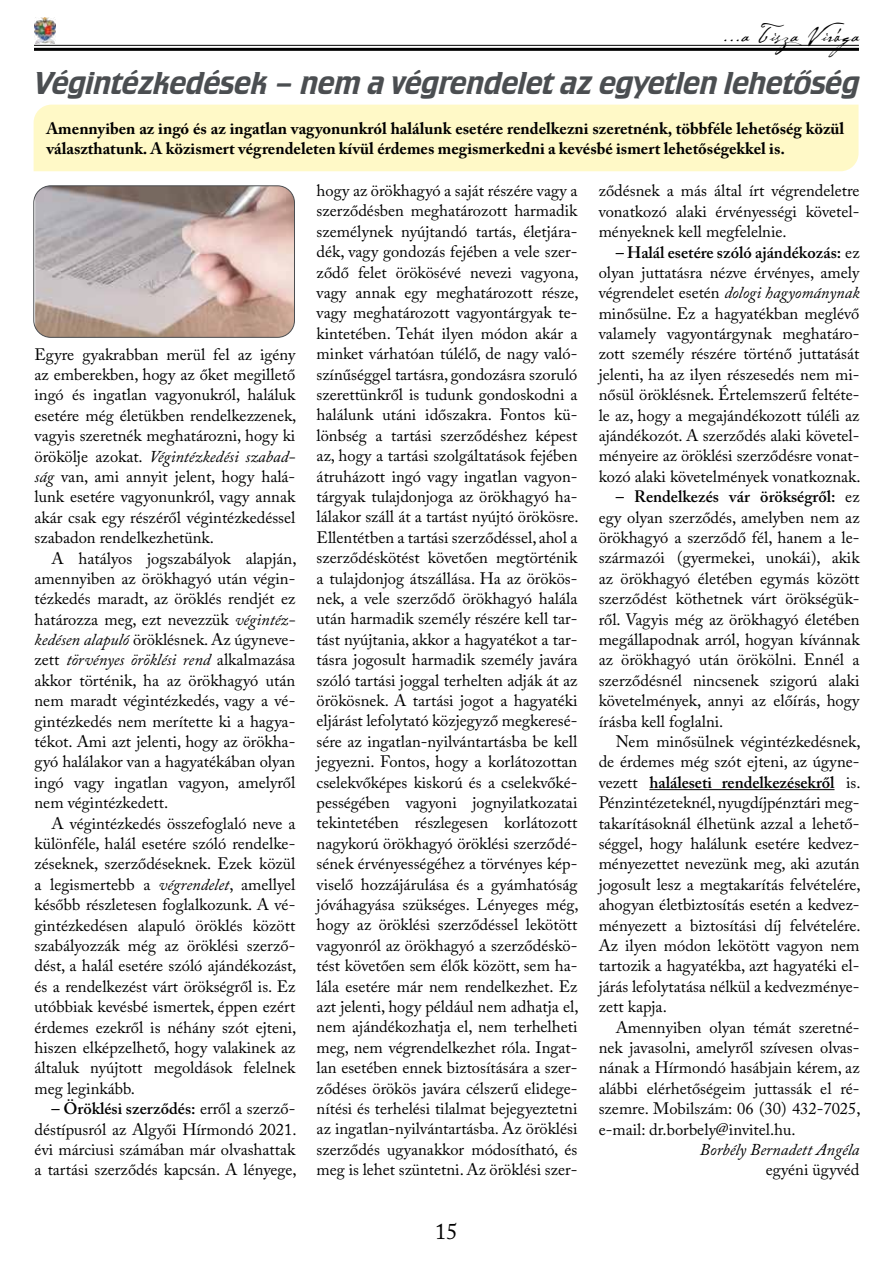
<style>
.page{position:relative;width:893px;height:1263px;background:#fff}
.page>*{position:absolute;margin:0;border:0;box-sizing:border-box;transform-origin:0 0}
.t1{font:33px "Crillee TOT";color:#4b4e51}
.t2{font:24px "Cezanne";letter-spacing:.04em;color:#000}
.t3{font:22.5px "Adobe Caslon Pro";color:#000}
.t4{font:16.5px/20.4px "Adobe Caslon Pro";color:#000;text-align:justify}
.t5{font:700 16.5px/19.8px "Adobe Caslon Pro";color:#000}
.t6{font:italic 16.5px "Adobe Caslon Pro";color:#000}
.s1{font-style:italic}
.s2{font-weight:600}
</style>
<div class="page">
<hr style="left:34px;top:45px;width:825px;height:1px;background:#000">
<hr style="left:34px;top:48px;width:825px;height:3px;background:#000">
<img style="left:34px;top:17px;width:21px;height:26px">
<hr style="left:649px;top:789px;width:185px;height:1px;background:#000">
<div style="left:34px;top:105px;width:824px;height:66px;background:#fff9c7"></div>
<img style="left:35px;top:186px;width:259px;height:151px">
<div style="left:34px;top:186px;width:261px;height:152px;border:1px solid #4b4e51;border-radius:17px"></div>
<h2 class="t2" style="left:723px;top:19px;width:143px">...a Tisza Virága</h2>
<h1 class="t1" style="left:35px;top:65px;width:826px">Végintézkedések – nem a végrendelet az egyetlen lehetőség</h1>
<p class="t5" style="left:46px;top:118px;width:800px">Amennyiben az ingó és az ingatlan vagyonunkról halálunk esetére rendelkezni szeretnénk, többféle lehetőség közül választhatunk. A közismert végrendeleten kívül érdemes megismerkedni a kevésbé ismert lehetőségekkel is.</p>
<p class="t4" style="left:35px;top:344px;width:263px">Egyre gyakrabban merül fel az igény az emberekben, hogy az őket megillető ingó és ingatlan vagyonukról, haláluk esetére még életükben rendelkezzenek, vagyis szeretnék meghatározni, hogy ki örökölje azokat. <span class="s1">Végintézkedési szabad&shy;ság</span> van, ami annyit jelent, hogy halá&shy;lunk esetére vagyonunkról, vagy annak akár csak egy részéről végintézkedéssel szabadon rendelkezhetünk.</p>
<p class="t4" style="left:35px;top:548px;width:263px;text-indent:17px">A hatályos jogszabályok alapján, amennyiben az örökhagyó után végin&shy;tézkedés maradt, az öröklés rendjét ez határozza meg, ezt nevezzük <span class="s1">végintéz&shy;kedésen alapuló</span> öröklésnek. Az úgyneve&shy;zett <span class="s1">törvényes öröklési rend</span> alkalmazása akkor történik, ha az örökhagyó után nem maradt végintézkedés, vagy a vé&shy;gintézkedés nem merítette ki a hagya&shy;tékot. Ami azt jelenti, hogy az örökha&shy;gyó halálakor van a hagyatékában olyan ingó vagy ingatlan vagyon, amelyről nem végintézkedett.</p>
<p class="t4" style="left:35px;top:813px;width:263px;text-indent:17px">A végintézkedés összefoglaló neve a különféle, halál esetére szóló rendelke&shy;zéseknek, szerződéseknek. Ezek közül a legismertebb a <span class="s1">végrendelet</span>, amellyel később részletesen foglalkozunk. A vé&shy;gintézkedésen alapuló öröklés között szabályozzák még az öröklési szerző&shy;dést, a halál esetére szóló ajándékozást, és a rendelkezést várt örökségről is. Ez utóbbiak kevésbé ismertek, éppen ezért érdemes ezekről is néhány szót ejteni, hiszen elképzelhető, hogy valakinek az általuk nyújtott megoldások felelnek meg leginkább.</p>
<p class="t4" style="left:35px;top:1098px;width:263px;text-indent:17px"><span class="s2">– Öröklési szerződés:</span> erről a szerző&shy;déstípusról az Algyői Hírmondó 2021. évi márciusi számában már olvashattak a tartási szerződés kapcsán. A lényege,</p>
<p class="t4" style="left:317px;top:180px;width:263px">hogy az örökhagyó a saját részére vagy a szerződésben meghatározott harmadik személynek nyújtandó tartás, életjára&shy;dék, vagy gondozás fejében a vele szer&shy;ződő felet örökösévé nevezi vagyona, vagy annak egy meghatározott része, vagy meghatározott vagyontárgyak te&shy;kintetében. Tehát ilyen módon akár a minket várhatóan túlélő, de nagy való&shy;színűséggel tartásra, gondozásra szoruló szerettünkről is tudunk gondoskodni a halálunk utáni időszakra. Fontos kü&shy;lönbség a tartási szerződéshez képest az, hogy a tartási szolgáltatások fejében átruházott ingó vagy ingatlan vagyon&shy;tárgyak tulajdonjoga az örökhagyó ha&shy;lálakor száll át a tartást nyújtó örökösre.<br>Ellentétben a tartási szerződéssel, ahol a szerződéskötést követően megtörténik a tulajdonjog átszállása. Ha az örökös&shy;nek, a vele szerződő örökhagyó halála után harmadik személy részére kell tar&shy;tást nyújtania, akkor a hagyatékot a tar&shy;tásra jogosult harmadik személy javára szóló tartási joggal terhelten adják át az örökösnek. A tartási jogot a hagyatéki eljárást lefolytató közjegyző megkeresé&shy;sére az ingatlan-nyilvántartásba be kell jegyezni. Fontos, hogy a korlátozottan cselekvőképes kiskorú és a cselekvőké&shy;pességében vagyoni jognyilatkozatai tekintetében részlegesen korlátozott nagykorú örökhagyó öröklési szerződé&shy;sének érvényességéhez a törvényes kép&shy;viselő hozzájárulása és a gyámhatóság jóváhagyása szükséges. Lényeges még, hogy az öröklési szerződéssel lekötött vagyonról az örökhagyó a szerződéskö&shy;tést követően sem élők között, sem ha&shy;lála esetére már nem rendelkezhet. Ez azt jelenti, hogy például nem adhatja el, nem ajándékozhatja el, nem terhelheti meg, nem végrendelkezhet róla. Ingat&shy;lan esetében ennek biztosítására a szer&shy;ződéses örökös javára célszerű elidege&shy;nítési és terhelési tilalmat bejegyeztetni az ingatlan-nyilvántartásba. Az öröklési szerződés ugyanakkor módosítható, és meg is lehet szüntetni. Az öröklési szer-</p>
<p class="t4" style="left:599px;top:180px;width:262px">ződésnek a más által írt végrendeletre vonatkozó alaki érvényességi követel&shy;ményeknek kell megfelelnie.</p>
<p class="t4" style="left:599px;top:242px;width:263px;text-indent:17px"><span class="s2">– Halál esetére szóló ajándékozás:</span> ez olyan juttatásra nézve érvényes, amely végrendelet esetén <span class="s1">dologi hagyománynak </span>minősülne. Ez a hagyatékban meglévő valamely vagyontárgynak meghatáro&shy;zott személy részére történő juttatását jelenti, ha az ilyen részesedés nem mi&shy;nősül öröklésnek. Értelemszerű feltéte&shy;le az, hogy a megajándékozott túléli az ajándékozót. A szerződés alaki követel&shy;ményeire az öröklési szerződésre vonat&shy;kozó alaki követelmények vonatkoznak.</p>
<p class="t4" style="left:599px;top:486px;width:262px;text-indent:17px"><span class="s2">– Rendelkezés vár örökségről:</span> ez egy olyan szerződés, amelyben nem az örökhagyó a szerződő fél, hanem a le&shy;származói (gyermekei, unokái), akik az örökhagyó életében egymás között szerződést köthetnek várt örökségük&shy;ről. Vagyis még az örökhagyó életében megállapodnak arról, hogyan kívánnak az örökhagyó után örökölni. Ennél a szerződésnél nincsenek szigorú alaki követelmények, annyi az előírás, hogy írásba kell foglalni.</p>
<p class="t4" style="left:599px;top:731px;width:263px;text-indent:17px">Nem minősülnek végintézkedésnek, de érdemes még szót ejteni, az úgyne&shy;vezett <span class="s2">haláleseti rendelkezésekről</span> is.<br>Pénzintézeteknél, nyugdíjpénztári meg&shy;takarításoknál élhetünk azzal a lehető&shy;séggel, hogy halálunk esetére kedvez&shy;ményezettet nevezünk meg, aki azután jogosult lesz a megtakarítás felvételére, ahogyan életbiztosítás esetén a kedvez&shy;ményezett a biztosítási díj felvételére.<br>Az ilyen módon lekötött vagyon nem tartozik a hagyatékba, azt hagyatéki el&shy;járás lefolytatása nélkül a kedvezménye&shy;zett kapja.</p>
<p class="t4" style="left:599px;top:1017px;width:263px;text-indent:17px">Amennyiben olyan témát szeretné&shy;nek javasolni, amelyről szívesen olvas&shy;nának a Hírmondó hasábjain kérem, az alábbi elérhetőségeim juttassák el ré&shy;szemre. Mobilszám: 06 (30) 432-7025, e-mail: dr.borbely@invitel.hu.</p>
<p class="t6" style="left:700px;top:1139px;width:161px">Borbély Bernadett Angéla</p>
<p class="t4" style="left:766px;top:1159px;width:95px">egyéni ügyvéd</p>
<h3 class="t3" style="left:435px;top:1218px;width:24px">15</h3>
</div>
